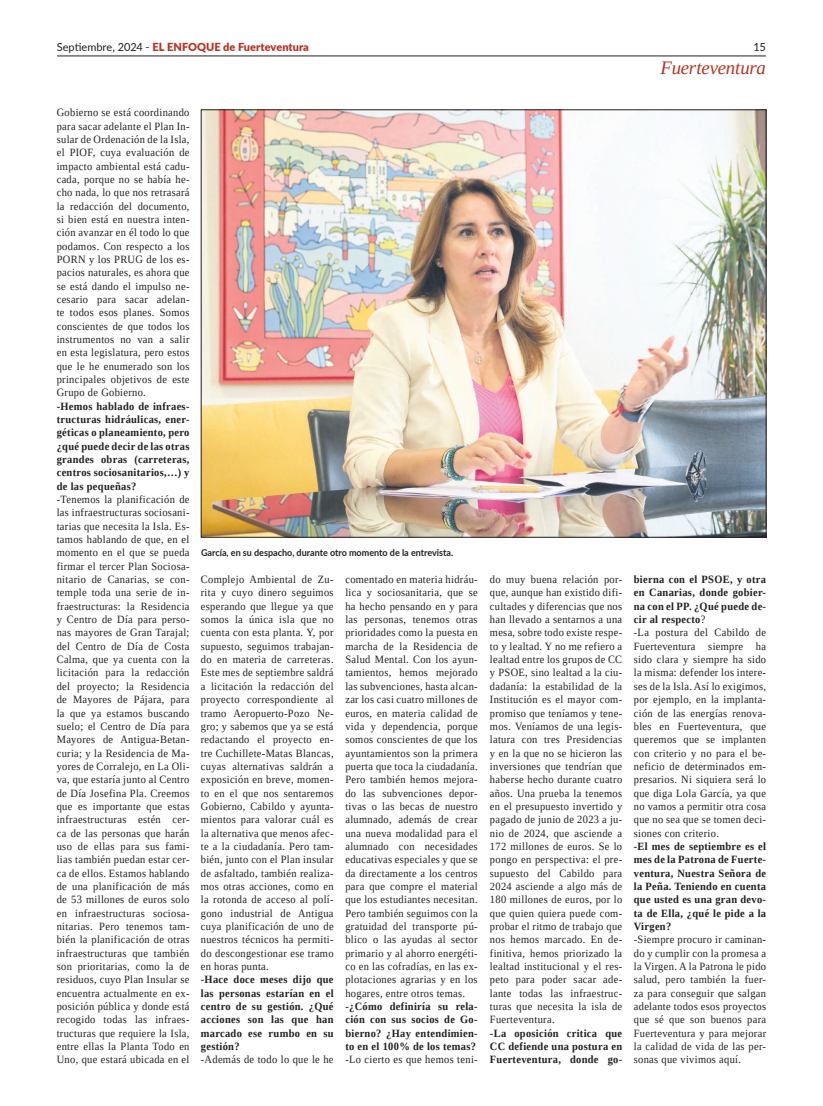
<style>
.page{position:relative;width:823px;height:1106px;background:#fff}
.page>*{position:absolute;margin:0;border:0;box-sizing:border-box;transform-origin:0 0}
.t1{font:italic 19px "Liberation Serif";letter-spacing:-.015em;color:#b73324}
.t2{font:11.1px/13.3px "Liberation Serif";letter-spacing:.03em;color:#231f20;text-align:justify;scale:.94 1}
.t3{font:700 11.1px/13.3px "Liberation Serif";letter-spacing:.03em;color:#231f20;text-align:justify;scale:.94 1}
.t4{font:900 11.1px "Lato";letter-spacing:.005em;color:#b73324}
.t5{font:11.1px "Lato";color:#231f20}
.t6{font:700 9.4px "Lato";color:#231f20;scale:.95 1}
.s1{font-weight:400;color:#231f20}
.s2{font-weight:700}
</style>
<div class="page">
<hr style="left:57px;top:55px;width:708px;height:1px;background:#231f20">
<img style="left:203px;top:112px;width:560px;height:423px">
<p class="t4" style="left:57px;top:39px;width:253px"><span class="s1">Septiembre, 2024 -</span> EL ENFOQUE de Fuerteventura</p>
<p class="t5" style="left:753px;top:39px;width:14px">15</p>
<h1 class="t1" style="left:660px;top:55px;width:107px">Fuerteventura</h1>
<p class="t2" style="left:57px;top:106px;width:143px">Gobierno se está coordinando para sacar adelante el Plan In&shy;sular de Ordenación de la Isla, el PIOF, cuya evaluación de impacto ambiental está cadu&shy;cada, porque no se había he&shy;cho nada, lo que nos retrasará la redacción del documento, si bien está en nuestra inten&shy;ción avanzar en él todo lo que podamos. Con respecto a los PORN y los PRUG de los es&shy;pacios naturales, es ahora que se está dando el impulso ne&shy;cesario para sacar adelan&shy;te todos esos planes. Somos conscientes de que todos los instrumentos no van a salir en esta legislatura, pero estos que le he enumerado son los principales objetivos de este Grupo de Gobierno.</p>
<p class="t3" style="left:57px;top:399px;width:143px">-Hemos hablado de infraes&shy;tructuras hidráulicas, ener&shy;géticas o planeamiento, pero ¿qué puede decir de las otras grandes obras (carreteras, centros sociosanitarios,…) y de las pequeñas?</p>
<p class="t2" style="left:57px;top:492px;width:143px">-Tenemos la planificación de las infraestructuras sociosani&shy;tarias que necesita la Isla. Es&shy;tamos hablando de que, en el momento en el que se pueda firmar el tercer Plan Sociosa&shy;nitario de Canarias, se con&shy;temple toda una serie de in&shy;fraestructuras: la Residencia y Centro de Día para perso&shy;nas mayores de Gran Tarajal; del Centro de Día de Costa Calma, que ya cuenta con la licitación para la redacción del proyecto; la Residencia de Mayores de Pájara, para la que ya estamos buscando suelo; el Centro de Día para Mayores de Antigua-Betan&shy;curia; y la Residencia de Ma&shy;yores de Corralejo, en La Oli&shy;va, que estaría junto al Centro de Día Josefina Pla. Creemos que es importante que estas infraestructuras estén cer&shy;ca de las personas que harán uso de ellas para sus fami&shy;lias también puedan estar cer&shy;ca de ellos. Estamos hablando de una planificación de más de 53 millones de euros solo en infraestructuras sociosa&shy;nitarias. Pero tenemos tam&shy;bién la planificación de otras infraestructuras que también son prioritarias, como la de residuos, cuyo Plan Insular se encuentra actualmente en ex&shy;posición pública y donde está recogido todas las infraes&shy;tructuras que requiere la Isla, entre ellas la Planta Todo en Uno, que estará ubicada en el</p>
<p class="t6" style="left:201px;top:546px;width:267px">García, en su despacho, durante otro momento de la entrevista.</p>
<p class="t2" style="left:201px;top:572px;width:143px">Complejo Ambiental de Zu&shy;rita y cuyo dinero seguimos esperando que llegue ya que somos la única isla que no cuenta con esta planta. Y, por supuesto, seguimos trabajan&shy;do en materia de carreteras.<br>Este mes de septiembre saldrá a licitación la redacción del proyecto correspondiente al tramo Aeropuerto-Pozo Ne&shy;gro; y sabemos que ya se está redactando el proyecto en&shy;tre Cuchillete-Matas Blancas, cuyas alternativas saldrán a exposición en breve, momen&shy;to en el que nos sentaremos Gobierno, Cabildo y ayunta&shy;mientos para valorar cuál es la alternativa que menos afec&shy;te a la ciudadanía. Pero tam&shy;bién, junto con el Plan insular de asfaltado, también realiza&shy;mos otras acciones, como en la rotonda de acceso al polí&shy;gono industrial de Antigua cuya planificación de uno de nuestros técnicos ha permiti&shy;do descongestionar ese tramo en horas punta.</p>
<p class="t3" style="left:201px;top:972px;width:143px">-Hace doce meses dijo que las personas estarían en el centro de su gestión. ¿Qué acciones son las que han marcado ese rumbo en su gestión?</p>
<p class="t2" style="left:201px;top:1052px;width:143px">-Además de todo lo que le he</p>
<p class="t2" style="left:345px;top:572px;width:142px">comentado en materia hidráu&shy;lica y sociosanitaria, que se ha hecho pensando en y para las personas, tenemos otras prioridades como la puesta en marcha de la Residencia de Salud Mental. Con los ayun&shy;tamientos, hemos mejorado las subvenciones, hasta alcan&shy;zar los casi cuatro millones de euros, en materia calidad de vida y dependencia, porque somos conscientes de que los ayuntamientos son la primera puerta que toca la ciudadanía.<br>Pero también hemos mejora&shy;do las subvenciones depor&shy;tivas o las becas de nuestro alumnado, además de crear una nueva modalidad para el alumnado con necesidades educativas especiales y que se da directamente a los centros para que compre el material que los estudiantes necesitan.<br>Pero también seguimos con la gratuidad del transporte pú&shy;blico o las ayudas al sector primario y al ahorro energéti&shy;co en las cofradías, en las ex&shy;plotaciones agrarias y en los hogares, entre otros temas.</p>
<p class="t3" style="left:345px;top:999px;width:142px">-¿Cómo definiría su rela&shy;ción con sus socios de Go&shy;bierno? ¿Hay entendimien&shy;to en el 100% de los temas?</p>
<p class="t2" style="left:345px;top:1052px;width:142px">-Lo cierto es que hemos teni-</p>
<p class="t2" style="left:489px;top:572px;width:142px">do muy buena relación por&shy;que, aunque han existido difi&shy;cultades y diferencias que nos han llevado a sentarnos a una mesa, sobre todo existe respe&shy;to y lealtad. Y no me refiero a lealtad entre los grupos de CC y PSOE, sino lealtad a la ciu&shy;dadanía: la estabilidad de la Institución es el mayor com&shy;promiso que teníamos y tene&shy;mos. Veníamos de una legis&shy;latura con tres Presidencias y en la que no se hicieron las inversiones que tendrían que haberse hecho durante cuatro años. Una prueba la tenemos en el presupuesto invertido y pagado de junio de 2023 a ju&shy;nio de 2024, que asciende a 172 millones de euros. Se lo pongo en perspectiva: el pre&shy;supuesto del Cabildo para 2024 asciende a algo más de 180 millones de euros, por lo que quien quiera puede com&shy;probar el ritmo de trabajo que nos hemos marcado. En de&shy;finitiva, hemos priorizado la lealtad institucional y el res&shy;peto para poder sacar ade&shy;lante todas las infraestruc&shy;turas que necesita la isla de Fuerteventura.</p>
<p class="t3" style="left:489px;top:1026px;width:142px">-La oposición critica que CC defiende una postura en Fuerteventura, donde go-</p>
<p class="t2" style="left:633px;top:572px;width:142px;text-align:left"><span class="s2">bierna con el PSOE, y otra en Canarias, donde gobier&shy;na con el PP. ¿Qué puede de&shy;cir al respecto</span>?<br>-La postura del Cabildo de<br>Fuerteventura siempre ha sido clara y siempre ha sido la misma: defender los intere&shy;ses de la Isla. Así lo exigimos, por ejemplo, en la implanta&shy;ción de las energías renova&shy;bles en Fuerteventura, que queremos que se implanten con criterio y no para el be&shy;neficio de determinados em&shy;presarios. Ni siquiera será lo que diga Lola García, ya que no vamos a permitir otra cosa que no sea que se tomen deci&shy;siones con criterio.</p>
<p class="t3" style="left:633px;top:839px;width:142px">-El mes de septiembre es el mes de la Patrona de Fuerte&shy;ventura, Nuestra Señora de la Peña. Teniendo en cuenta que usted es una gran devo&shy;ta de Ella, ¿qué le pide a la Virgen?</p>
<p class="t2" style="left:633px;top:932px;width:142px">-Siempre procuro ir caminan&shy;do y cumplir con la promesa a la Virgen. A la Patrona le pido salud, pero también la fuer&shy;za para conseguir que salgan adelante todos esos proyectos que sé que son buenos para Fuerteventura y para mejorar la calidad de vida de las per&shy;sonas que vivimos aquí.</p>
</div>
